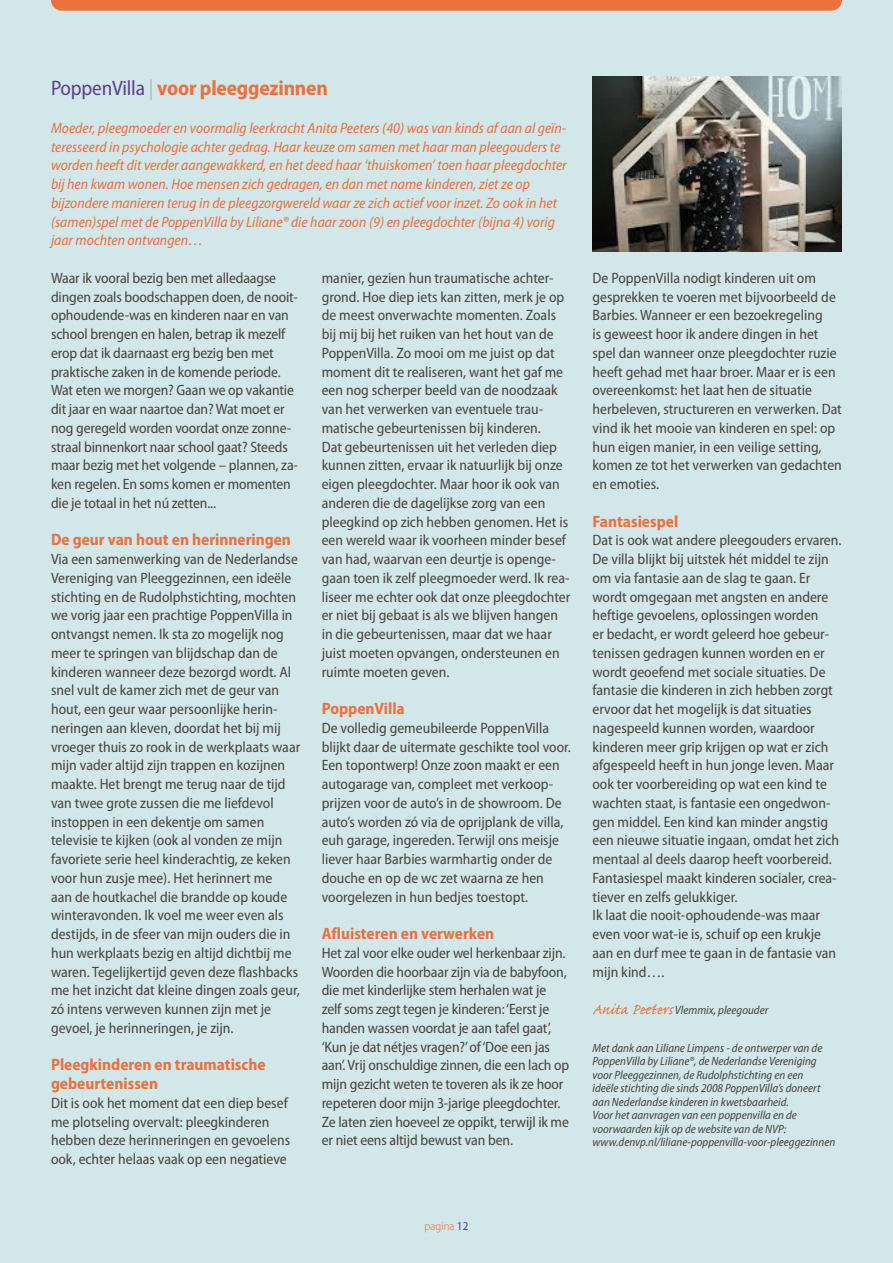
<style>
.page{position:relative;width:893px;height:1263px;background:#d1e7e9}
.page>*{position:absolute;margin:0;border:0;box-sizing:border-box;transform-origin:0 0}
._2014-01_artikel_kop{font:700 semi-condensed 21px "Myriad Pro";letter-spacing:-.01em;color:#ec713d}
._2014-03_PT_kopje_or{font:700 semi-condensed 16.5px/18.8px "Myriad Pro";color:#ec713d}
._2014-00_PT_linkslij{font:semi-condensed 15px/18.8px "Myriad Pro";color:#4c443e}
._2014-02_PT_inleidin{font:italic semi-condensed 15px/18.8px "Myriad Pro";color:#ec713d}
._2014-09_voorwaarde{font:italic semi-condensed 12px/13.5px "Myriad Pro";color:#4c443e}
._2014-06_afsluiting{font:italic semi-condensed 12px "Myriad Pro";color:#4c443e}
.t1{font:300 semi-condensed 12px "Myriad Pro";color:#ec713d}
.s1{font-weight:400;color:#5d408e}
.s2{font-weight:400;color:#b9b7b6}
.s3{font-family:"Caflisch Script Pro";font-style:normal;font-stretch:normal;font-size:19.5px;color:#ec713d}
</style>
<div class="page">
<img style="left:593px;top:77px;width:249px;height:175px">
<svg style="left:51px;top:0;width:791px;height:11px;background:#ea7543"></svg>
<p class="_2014-01_artikel_kop" style="left:51px;top:75px;width:278px"><span class="s1">PoppenVilla</span> <span class="s2">|</span> voor pleeggezinnen</p>
<p class="_2014-02_PT_inleidin" style="left:51px;top:118px;width:517px">Moeder, pleegmoeder en voormalig leerkracht Anita Peeters (40) was van kinds af aan al geïn&shy;teresseerd in psychologie achter gedrag. Haar keuze om samen met haar man pleegouders te worden heeft dit verder aangewakkerd, en het deed haar ‘thuiskomen’ toen haar pleegdochter bij hen kwam wonen. Hoe mensen zich gedragen, en dan met name kinderen, ziet ze op bijzondere manieren terug in de pleegzorgwereld waar ze zich actief voor inzet. Zo ook in het (samen)spel met de PoppenVilla by Liliane® die haar zoon (9) en pleegdochter (bijna 4) vorig jaar mochten ontvangen…</p>
<p class="_2014-00_PT_linkslij" style="left:51px;top:268px;width:249px">Waar ik vooral bezig ben met alledaagse dingen zoals boodschappen doen, de nooit&shy;ophoudende-was en kinderen naar en van school brengen en halen, betrap ik mezelf erop dat ik daarnaast erg bezig ben met praktische zaken in de komende periode.<br>Wat eten we morgen? Gaan we op vakantie dit jaar en waar naartoe dan? Wat moet er nog geregeld worden voordat onze zonne&shy;straal binnenkort naar school gaat? Steeds maar bezig met het volgende – plannen, za&shy;ken regelen. En soms komen er momenten die je totaal in het nú zetten...</p>
<p class="_2014-03_PT_kopje_or" style="left:51px;top:530px;width:241px">De geur van hout en herinneringen</p>
<p class="_2014-00_PT_linkslij" style="left:51px;top:549px;width:251px">Via een samenwerking van de Nederlandse Vereniging van Pleeggezinnen, een ideële stichting en de Rudolphstichting, mochten we vorig jaar een prachtige PoppenVilla in ontvangst nemen. Ik sta zo mogelijk nog meer te springen van blijdschap dan de kinderen wanneer deze bezorgd wordt. Al snel vult de kamer zich met de geur van hout, een geur waar persoonlijke herin&shy;neringen aan kleven, doordat het bij mij vroeger thuis zo rook in de werkplaats waar mijn vader altijd zijn trappen en kozijnen maakte. Het brengt me terug naar de tijd van twee grote zussen die me liefdevol instoppen in een dekentje om samen televisie te kijken (ook al vonden ze mijn favoriete serie heel kinderachtig, ze keken voor hun zusje mee). Het herinnert me<br>aan de houtkachel die brandde op koude winteravonden. Ik voel me weer even als destijds, in de sfeer van mijn ouders die in hun werkplaats bezig en altijd dichtbij me waren. Tegelijkertijd geven deze flashbacks me het inzicht dat kleine dingen zoals geur, zó intens verweven kunnen zijn met je gevoel, je herinneringen, je zijn.</p>
<p class="_2014-03_PT_kopje_or" style="left:51px;top:1055px;width:216px">Pleegkinderen en traumatische gebeurtenissen</p>
<p class="_2014-00_PT_linkslij" style="left:51px;top:1093px;width:241px">Dit is ook het moment dat een diep besef me plotseling overvalt: pleegkinderen hebben deze herinneringen en gevoelens ook, echter helaas vaak op een negatieve</p>
<p class="_2014-00_PT_linkslij" style="left:322px;top:268px;width:250px">manier, gezien hun traumatische achter&shy;grond. Hoe diep iets kan zitten, merk je op de meest onverwachte momenten. Zoals bij mij bij het ruiken van het hout van de PoppenVilla. Zo mooi om me juist op dat moment dit te realiseren, want het gaf me een nog scherper beeld van de noodzaak van het verwerken van eventuele trau&shy;matische gebeurtenissen bij kinderen.<br>Dat gebeurtenissen uit het verleden diep kunnen zitten, ervaar ik natuurlijk bij onze eigen pleegdochter. Maar hoor ik ook van anderen die de dagelijkse zorg van een pleegkind op zich hebben genomen. Het is een wereld waar ik voorheen minder besef van had, waarvan een deurtje is openge&shy;gaan toen ik zelf pleegmoeder werd. Ik rea&shy;liseer me echter ook dat onze pleegdochter er niet bij gebaat is als we blijven hangen in die gebeurtenissen, maar dat we haar juist moeten opvangen, ondersteunen en ruimte moeten geven.</p>
<p class="_2014-03_PT_kopje_or" style="left:322px;top:699px;width:85px">PoppenVilla</p>
<p class="_2014-00_PT_linkslij" style="left:322px;top:718px;width:251px">De volledig gemeubileerde PoppenVilla blijkt daar de uitermate geschikte tool voor.<br>Een topontwerp! Onze zoon maakt er een autogarage van, compleet met verkoop&shy;prijzen voor de auto’s in de showroom. De auto’s worden zó via de oprijplank de villa, euh garage, ingereden. Terwijl ons meisje liever haar Barbies warmhartig onder de douche en op de wc zet waarna ze hen voorgelezen in hun bedjes toestopt.</p>
<p class="_2014-03_PT_kopje_or" style="left:322px;top:924px;width:174px">Afluisteren en verwerken</p>
<p class="_2014-00_PT_linkslij" style="left:322px;top:943px;width:249px">Het zal voor elke ouder wel herkenbaar zijn.<br>Woorden die hoorbaar zijn via de babyfoon, die met kinderlijke stem herhalen wat je zelf soms zegt tegen je kinderen: ‘Eerst je handen wassen voordat je aan tafel gaat’, ‘Kun je dat nétjes vragen?’ of ‘Doe een jas aan’. Vrij onschuldige zinnen, die een lach op mijn gezicht weten te toveren als ik ze hoor repeteren door mijn 3-jarige pleegdochter.<br>Ze laten zien hoeveel ze oppikt, terwijl ik me er niet eens altijd bewust van ben.</p>
<p class="t1" style="left:425px;top:1219px;width:45px">pagina <span class="s1">12</span></p>
<p class="_2014-00_PT_linkslij" style="left:592px;top:268px;width:251px">De PoppenVilla nodigt kinderen uit om gesprekken te voeren met bijvoorbeeld de Barbies. Wanneer er een bezoekregeling<br>is geweest hoor ik andere dingen in het spel dan wanneer onze pleegdochter ruzie heeft gehad met haar broer. Maar er is een overeenkomst: het laat hen de situatie herbeleven, structureren en verwerken. Dat vind ik het mooie van kinderen en spel: op hun eigen manier, in een veilige setting, komen ze tot het verwerken van gedachten en emoties.</p>
<p class="_2014-03_PT_kopje_or" style="left:592px;top:511px;width:87px">Fantasiespel</p>
<p class="_2014-00_PT_linkslij" style="left:592px;top:531px;width:251px">Dat is ook wat andere pleegouders ervaren.<br>De villa blijkt bij uitstek hét middel te zijn om via fantasie aan de slag te gaan. Er wordt omgegaan met angsten en andere heftige gevoelens, oplossingen worden<br>er bedacht, er wordt geleerd hoe gebeur&shy;tenissen gedragen kunnen worden en er wordt geoefend met sociale situaties. De fantasie die kinderen in zich hebben zorgt ervoor dat het mogelijk is dat situaties nagespeeld kunnen worden, waardoor kinderen meer grip krijgen op wat er zich afgespeeld heeft in hun jonge leven. Maar ook ter voorbereiding op wat een kind te wachten staat, is fantasie een ongedwon&shy;gen middel. Een kind kan minder angstig een nieuwe situatie ingaan, omdat het zich mentaal al deels daarop heeft voorbereid.<br>Fantasiespel maakt kinderen socialer, crea&shy;tiever en zelfs gelukkiger.</p>
<p class="_2014-00_PT_linkslij" style="left:592px;top:906px;width:245px">Ik laat die nooit-ophoudende-was maar even voor wat-ie is, schuif op een krukje aan en durf mee te gaan in de fantasie van mijn kind….</p>
<p class="_2014-06_afsluiting" style="left:592px;top:1003px;width:177px"><span class="s3">Anita Peeters</span> Vlemmix, pleegouder</p>
<p class="_2014-09_voorwaarde" style="left:592px;top:1041px;width:244px">Met dank aan Liliane Limpens - de ontwerper van de PoppenVilla by Liliane®, de Nederlandse Vereniging voor Pleeggezinnen, de Rudolphstichting en een<br>ideële stichting die sinds 2008 PoppenVilla’s doneert aan Nederlandse kinderen in kwetsbaarheid.<br>Voor het aanvragen van een poppenvilla en de voorwaarden kijk op de website van de NVP: www.denvp.nl/liliane-poppenvilla-voor-pleeggezinnen</p>
</div>
